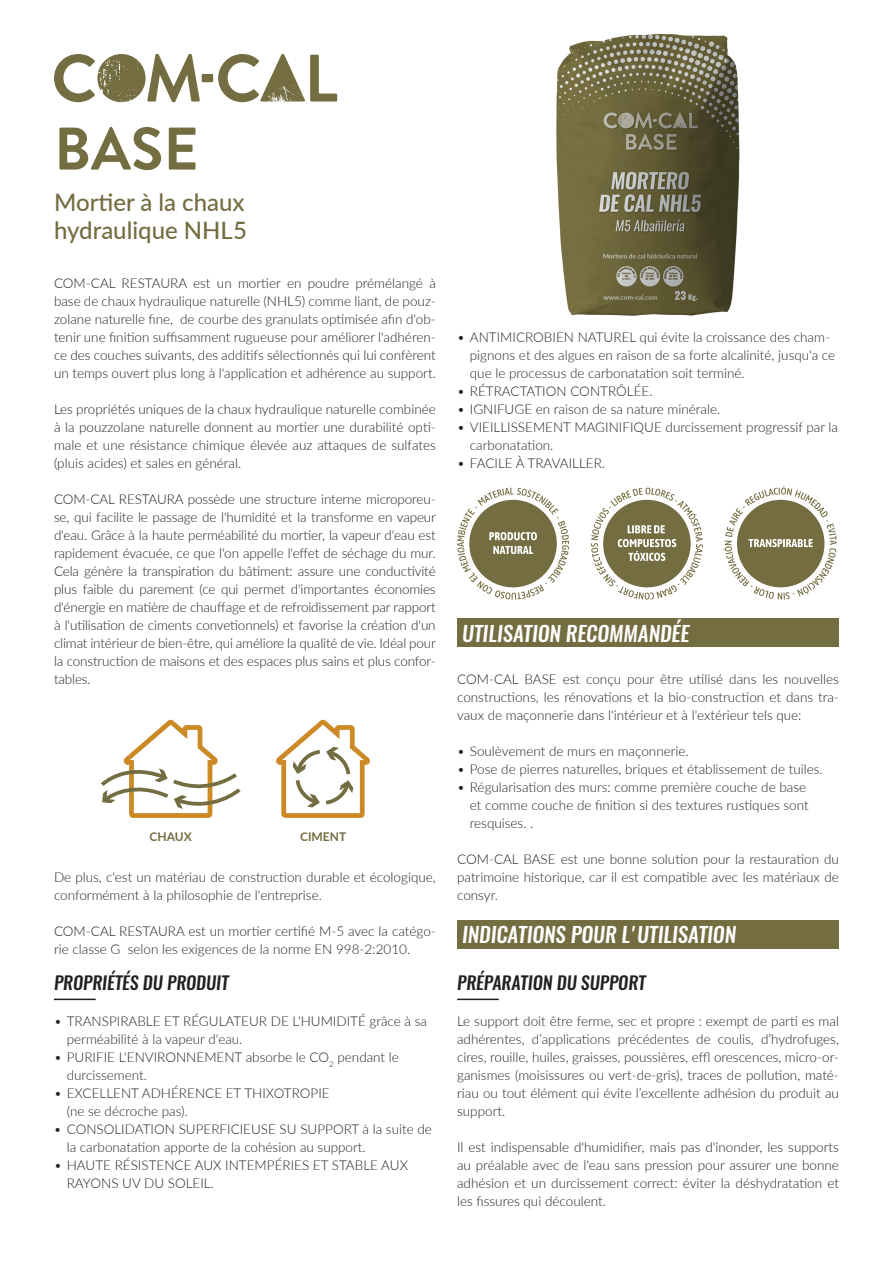
<style>
.page{position:relative;width:893px;height:1263px;background:#fff}
.page>*{position:absolute;margin:0;border:0;box-sizing:border-box;transform-origin:0 0}
.t1{font:700 60px "Brandon Grotesque";color:#746d41}
.t2{font:500 24px/28.8px "Lato";color:#746d41}
.t3{font:italic 500 21px "Oswald";color:#fff}
.t4{font:italic 500 18px "Oswald";color:#231f20}
.t5{font:300 13.5px/18px "Lato";color:#231f20;text-align:justify}
.t6{font:300 13.5px/18px "Lato";color:#232322}
.t7{font:700 12px "Lato";color:#746d41}
</style>
<div class="page">
<hr style="left:54px;top:999px;width:42px;height:1px;background:#231f20">
<div style="left:457px;top:619px;width:382px;height:28px;background:#746d41"></div>
<div style="left:457px;top:920px;width:382px;height:29px;background:#746d41"></div>
<hr style="left:457px;top:999px;width:42px;height:1px;background:#231f20">
<div style="left:202px;top:74px;width:11px;height:8px;background:#746d41"></div>
<svg style="left:218px;top:54px;width:119px;height:48px"></svg>
<svg style="left:54px;top:54px;width:146px;height:48px"></svg>
<svg style="left:723px;top:486px;width:114px;height:114px"></svg>
<svg style="left:591px;top:488px;width:112px;height:112px"></svg>
<svg style="left:457px;top:488px;width:112px;height:112px"></svg>
<svg style="left:101px;top:720px;width:140px;height:98px"></svg>
<svg style="left:276px;top:720px;width:94px;height:98px"></svg>
<img style="left:556px;top:33px;width:184px;height:283px">
<h1 class="t1" style="left:54px;top:107px;width:146px">BASE</h1>
<h2 class="t2" style="left:54px;top:187px;width:194px">Mortier à la chaux hydraulique NHL5</h2>
<p class="t5" style="left:54px;top:274px;width:383px">COM-CAL RESTAURA est un mortier en poudre prémélangé à base de chaux hydraulique naturelle (NHL5) comme liant, de pouz&shy;zolane naturelle fine, de courbe des granulats optimisée afin d'ob&shy;tenir une finition suffisamment rugueuse pour améliorer l'adhéren&shy;ce des couches suivants, des additifs sélectionnés qui lui confèrent un temps ouvert plus long à l'application et adhérence au support.</p>
<p class="t5" style="left:54px;top:400px;width:383px">Les propriétés uniques de la chaux hydraulique naturelle combinée à la pouzzolane naturelle donnent au mortier une durabilité opti&shy;male et une résistance chimique élevée auz attaques de sulfates (pluis acides) et sales en général.</p>
<p class="t5" style="left:54px;top:490px;width:383px">COM-CAL RESTAURA possède une structure interne microporeu&shy;se, qui facilite le passage de l'humidité et la transforme en vapeur d'eau. Grâce à la haute perméabilité du mortier, la vapeur d'eau est rapidement évacuée, ce que l'on appelle l'effet de séchage du mur.<br>Cela génère la transpiration du bâtiment: assure une conductivité plus faible du parement (ce qui permet d'importantes économies d'énergie en matière de chauffage et de refroidissement par rapport à l'utilisation de ciments convetionnels) et favorise la création d'un climat intérieur de bien-être, qui améliore la qualité de vie. Idéal pour la construction de maisons et des espaces plus sains et plus confor&shy;tables.</p>
<p class="t7" style="left:150px;top:828px;width:44px">CHAUX</p>
<p class="t7" style="left:300px;top:828px;width:48px">CIMENT</p>
<p class="t5" style="left:54px;top:868px;width:383px">De plus, c'est un matériau de construction durable et écologique, conformément à la philosophie de l'entreprise.</p>
<p class="t5" style="left:54px;top:922px;width:383px">COM-CAL RESTAURA est un mortier certifié M-5 avec la catégo&shy;rie classe G selon les exigences de la norme EN 998-2:2010.</p>
<h3 class="t4" style="left:54px;top:970px;width:176px">PROPRIÉTÉS DU PRODUIT</h3>
<p class="t6" style="left:67px;top:1012px;width:362px;text-indent:-13px">• TRANSPIRABLE ET RÉGULATEUR DE L'HUMIDITÉ grâce à sa perméabilité à la vapeur d'eau.</p>
<p class="t6" style="left:67px;top:1048px;width:334px;text-indent:-13px">• PURIFIE L'ENVIRONNEMENT absorbe le CO<sub>2</sub> pendant le durcissement.</p>
<p class="t6" style="left:67px;top:1084px;width:265px;text-indent:-13px">• EXCELLENT ADHÉRENCE ET THIXOTROPIE (ne se décroche pas).</p>
<p class="t6" style="left:67px;top:1120px;width:367px;text-indent:-13px">• CONSOLIDATION SUPERFICIEUSE SU SUPPORT à la suite de la carbonatation apporte de la cohésion au support.</p>
<p class="t6" style="left:67px;top:1156px;width:343px;text-indent:-13px">• HAUTE RÉSISTENCE AUX INTEMPÉRIES ET STABLE AUX<br>RAYONS UV DU SOLEIL.</p>
<p class="t6" style="left:470px;top:328px;width:367px;text-indent:-13px">• ANTIMICROBIEN NATUREL qui évite la croissance des cham&shy;pignons et des algues en raison de sa forte alcalinité, jusqu'a ce que le processus de carbonatation soit terminé.</p>
<p class="t6" style="left:457px;top:382px;width:197px">• RÉTRACTATION CONTRÔLÉE.</p>
<p class="t6" style="left:457px;top:400px;width:265px">• IGNIFUGE en raison de sa nature minérale.</p>
<p class="t6" style="left:470px;top:418px;width:370px;text-indent:-13px">• VIEILLISSEMENT MAGINIFIQUE durcissement progressif par la carbonatation.</p>
<p class="t6" style="left:457px;top:454px;width:149px">• FACILE À TRAVAILLER.</p>
<h3 class="t3" style="left:462px;top:618px;width:229px">UTILISATION RECOMMANDÉE</h3>
<p class="t5" style="left:457px;top:670px;width:383px">COM-CAL BASE est conçu pour être utilisé dans les nouvelles constructions, les rénovations et la bio-construction et dans tra&shy;vaux de maçonnerie dans l'intérieur et à l'extérieur tels que:</p>
<p class="t6" style="left:457px;top:742px;width:233px">• Soulèvement de murs en maçonnerie.</p>
<p class="t6" style="left:457px;top:760px;width:367px">• Pose de pierres naturelles, briques et établissement de tuiles.</p>
<p class="t6" style="left:470px;top:778px;width:340px;text-indent:-13px">• Régularisation des murs: comme première couche de base et comme couche de finition si des textures rustiques sont resquises. .</p>
<p class="t5" style="left:457px;top:850px;width:383px">COM-CAL BASE est une bonne solution pour la restauration du patrimoine historique, car il est compatible avec les matériaux de consyr.</p>
<h3 class="t3" style="left:462px;top:920px;width:276px">INDICATIONS POUR L'UTILISATION</h3>
<h3 class="t4" style="left:457px;top:970px;width:190px">PRÉPARATION DU SUPPORT</h3>
<p class="t5" style="left:457px;top:1012px;width:383px">Le support doit être ferme, sec et propre : exempt de parti es mal adhérentes, d’applications précédentes de coulis, d’hydrofuges, cires, rouille, huiles, graisses, poussières, effl orescences, micro-or&shy;ganismes (moisissures ou vert-de-gris), traces de pollution, maté&shy;riau ou tout élément qui évite l’excellente adhésion du produit au support.</p>
<p class="t5" style="left:457px;top:1138px;width:383px">Il est indispensable d'humidifier, mais pas d'inonder, les supports au préalable avec de l'eau sans pression pour assurer une bonne adhésion et un durcissement correct: éviter la déshydratation et les fissures qui découlent.</p>
</div>
